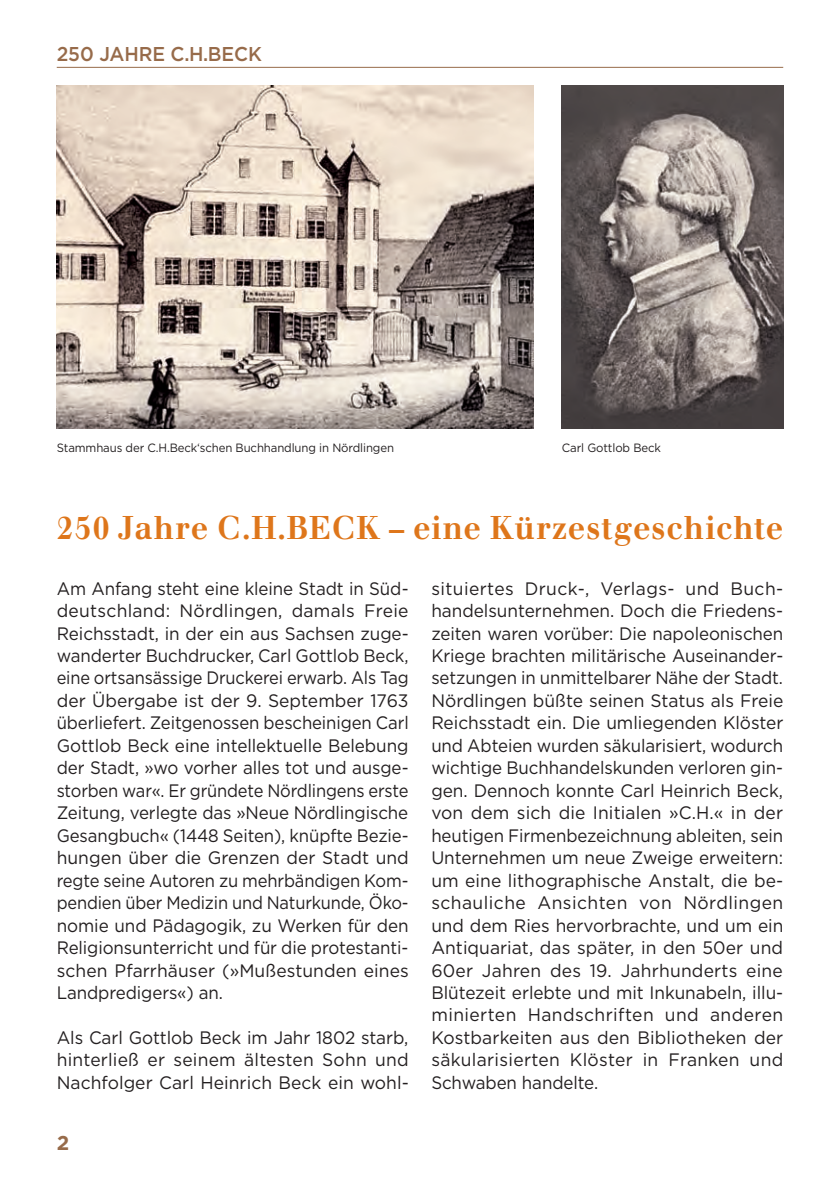
<style>
.page{position:relative;width:840px;height:1191px;background:#fff}
.page>*{position:absolute;margin:0;border:0;box-sizing:border-box;transform-origin:0 0}
.t1{font:700 32px "Walbaum Com";letter-spacing:.035em;color:#de761b;scale:.95 1}
.t2{font:500 20px "Gotham";letter-spacing:-.005em;color:#976b4a;scale:.95 1}
.t3{font:700 20px "Gotham";color:#976b4a}
.t4{font:18px/22.4px "Gotham";color:#231f20;text-align:justify}
.t5{font:18px/22.4px "Gotham";color:#231f20;text-align:justify;scale:.94 1}
.t6{font:18px/22.4px "Gotham";color:#231f20;text-align:justify;scale:.95 1}
.t7{font:12px "Gotham";letter-spacing:-.01em;color:#231f20;scale:.95 1}
</style>
<div class="page">
<img style="left:57px;top:85px;width:476px;height:343px">
<hr style="left:57px;top:67px;width:725px;height:1px;background:#976b4a">
<img style="left:561px;top:85px;width:221px;height:343px">
<p class="t2" style="left:57px;top:41px;width:217px">250 JAHRE C.H.BECK</p>
<p class="t7" style="left:57px;top:440px;width:356px">Stammhaus der C.H.Beck‘schen Buchhandlung in Nördlingen</p>
<p class="t7" style="left:561px;top:440px;width:106px">Carl Gottlob Beck</p>
<h1 class="t1" style="left:57px;top:509px;width:766px">250 Jahre C.H.BECK – eine Kürzestgeschichte</h1>
<p class="t5" style="left:57px;top:576px;width:376px">Am Anfang steht eine kleine Stadt in Süd&shy;deutschland: Nördlingen, damals Freie Reichsstadt, in der ein aus Sachsen zuge&shy;wanderter Buchdrucker, Carl Gottlob Beck, eine ortsansässige Druckerei erwarb. Als Tag der Übergabe ist der 9. September 1763 überliefert. Zeitgenossen bescheinigen Carl Gottlob Beck eine intellektuelle Belebung der Stadt, »wo vorher alles tot und ausge&shy;storben war«. Er gründete Nördlingens erste Zeitung, verlegte das »Neue Nördlingische Gesangbuch« (1448 Seiten), knüpfte Bezie&shy;hungen über die Grenzen der Stadt und regte seine Autoren zu mehrbändigen Kom&shy;pendien über Medizin und Naturkunde, Öko&shy;nomie und Pädagogik, zu Werken für den Religionsunterricht und für die protestanti&shy;schen Pfarrhäuser (»Mußestunden eines Landpredigers«) an.</p>
<p class="t6" style="left:57px;top:1026px;width:372px">Als Carl Gottlob Beck im Jahr 1802 starb, hinterließ er seinem ältesten Sohn und Nachfolger Carl Heinrich Beck ein wohl-</p>
<p class="t3" style="left:57px;top:1130px;width:14px">2</p>
<p class="t4" style="left:431px;top:576px;width:353px">situiertes Druck-, Verlags- und Buch&shy;handelsunternehmen. Doch die Friedens&shy;zeiten waren vorüber: Die napoleonischen Kriege brachten militärische Auseinander&shy;setzungen in unmittelbarer Nähe der Stadt.<br>Nördlingen büßte seinen Status als Freie Reichsstadt ein. Die umliegenden Klöster und Abteien wurden säkularisiert, wodurch wichtige Buchhandelskunden verloren gin&shy;gen. Dennoch konnte Carl Heinrich Beck, von dem sich die Initialen »C.H.« in der heutigen Firmenbezeichnung ableiten, sein Unternehmen um neue Zweige erweitern: um eine lithographische Anstalt, die be&shy;schauliche Ansichten von Nördlingen und dem Ries hervorbrachte, und um ein Antiquariat, das später, in den 50er und 60er Jahren des 19. Jahrhunderts eine Blütezeit erlebte und mit Inkunabeln, illu&shy;minierten Handschriften und anderen Kostbarkeiten aus den Bibliotheken der säkularisierten Klöster in Franken und Schwaben handelte.</p>
</div>
